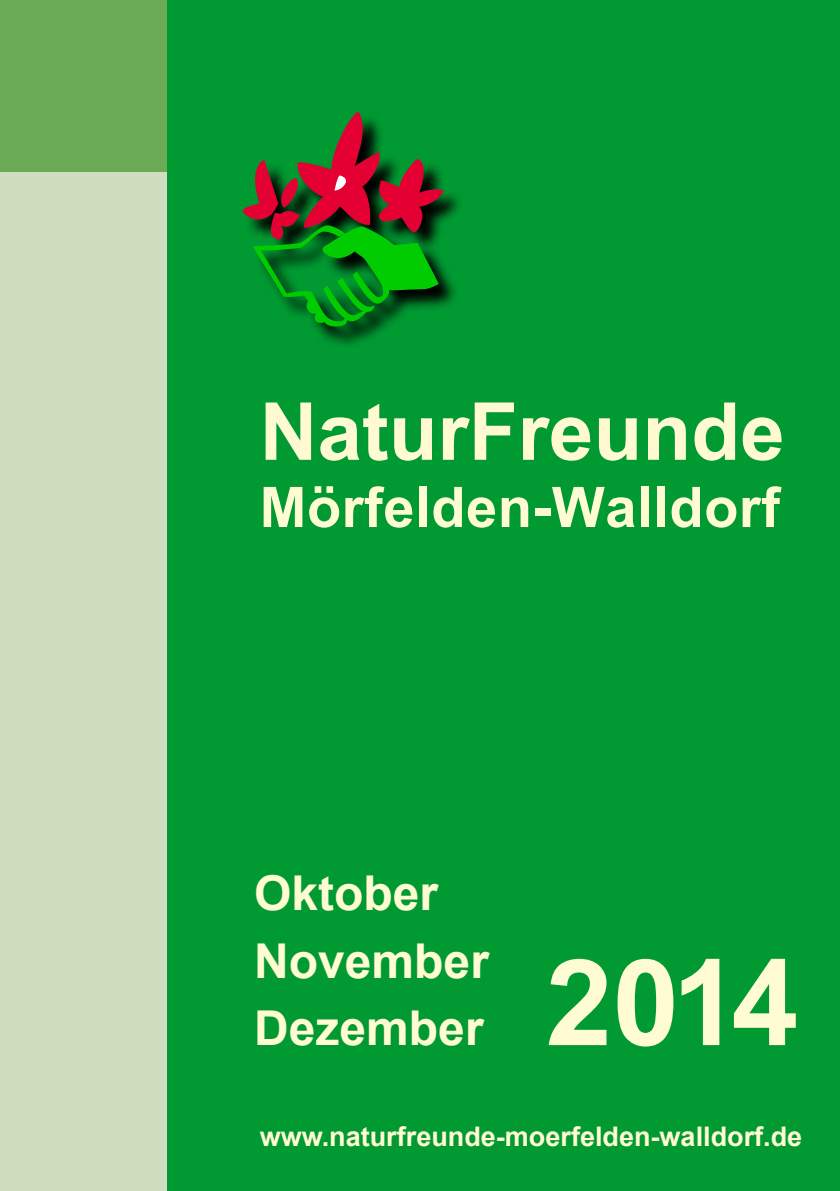
<style>
.page{position:relative;width:840px;height:1191px;background:#fff}
.page>*{position:absolute;margin:0;border:0;box-sizing:border-box;transform-origin:0 0}
.t1{font:700 120px "Arial";color:#fffbd3}
.t2{font:700 80px "Arial";color:#fffad1}
.t3{font:700 56px "Arial";letter-spacing:.01em;color:#fffbd3}
.t4{font:700 48px/67.2px "Arial";color:#fffbd3}
.t5{font:700 27px "Arial";color:#fffbd3}
</style>
<div class="page">
<div style="left:0;top:1px;width:839px;height:1190px;background:#009932"></div>
<div style="left:0;top:1px;width:166px;height:171px;background:#6cab55"></div>
<svg style="left:315px;top:190px;width:145px;height:155px"></svg>
<svg style="left:242px;top:112px;width:201px;height:214px"></svg>
<div style="left:0;top:172px;width:166px;height:1019px;background:#d1ddbf"></div>
<h2 class="t2" style="left:259px;top:378px;width:526px">NaturFreunde</h2>
<h3 class="t3" style="left:259px;top:470px;width:521px">Mörfelden-Walldorf</h3>
<h3 class="t4" style="left:254px;top:861px;width:236px">Oktober<br>November<br>Dezember</h3>
<h1 class="t1" style="left:545px;top:923px;width:254px">2014</h1>
<p class="t5" style="left:259px;top:1118px;width:544px">www.naturfreunde-moerfelden-walldorf.de</p>
</div>
